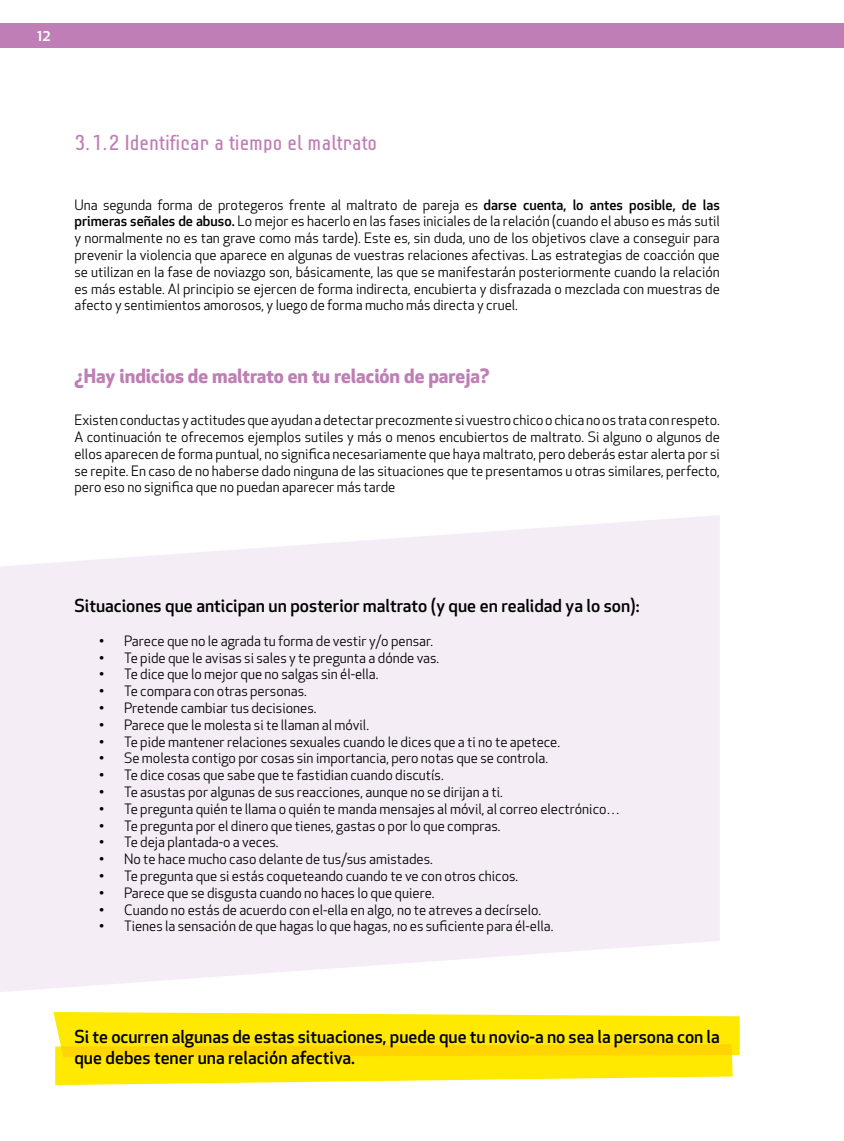
<style>
.page{position:relative;width:844px;height:1141px;background:#fff}
.page>*{position:absolute;margin:0;border:0;box-sizing:border-box;transform-origin:0 0}
.t1{font:21px "Lindau";color:#bf7eb5}
.t2{font:700 19.25px "Apex New";color:#bf7eb5}
.t3{font:500 17.5px/21px "Apex New";color:#000}
.t4{font:500 15.75px "Apex New";color:#fff}
.t5{font:14px/16.8px "Apex New";color:#000;text-align:justify}
.s1{font-weight:500}
.s2{font-weight:300}
</style>
<div class="page">
<svg style="left:843px;top:24px;width:1px;height:24px"></svg>
<div style="left:0;top:24px;width:843px;height:24px;background:#bf7eb5"></div>
<svg style="left:53px;top:1012px;width:686px;height:73px;background:#ffe818"></svg>
<svg style="left:0;top:515px;width:719px;height:477px;background:#f6eef6"></svg>
<p class="t4" style="left:37px;top:24px;width:15px">12</p>
<h1 class="t1" style="left:74px;top:131px;width:304px">3.1.2 Identificar a tiempo el maltrato</h1>
<p class="t5" style="left:74px;top:196px;width:646px">Una segunda forma de protegeros frente al maltrato de pareja es <span class="s1">darse cuenta, lo antes posible, de las primeras señales de abuso.</span> Lo mejor es hacerlo en las fases iniciales de la relación (cuando el abuso es más sutil y normalmente no es tan grave como más tarde). Este es, sin duda, uno de los objetivos clave a conseguir para prevenir la violencia que aparece en algunas de vuestras relaciones afectivas. Las estrategias de coacción que se utilizan en la fase de noviazgo son, básicamente, las que se manifestarán posteriormente cuando la relación es más estable. Al principio se ejercen de forma indirecta, encubierta y disfrazada o mezclada con muestras de afecto y sentimientos amorosos, y luego de forma mucho más directa y cruel.</p>
<h2 class="t2" style="left:74px;top:362px;width:416px">¿Hay indicios de maltrato en tu relación de pareja?</h2>
<p class="t5" style="left:74px;top:412px;width:646px">Existen conductas y actitudes que ayudan a detectar precozmente si vuestro chico o chica no os trata con respeto.<br>A continuación te ofrecemos ejemplos sutiles y más o menos encubiertos de maltrato. Si alguno o algunos de ellos aparecen de forma puntual, no significa necesariamente que haya maltrato, pero deberás estar alerta por si se repite. En caso de no haberse dado ninguna de las situaciones que te presentamos u otras similares, perfecto, pero eso no significa que no puedan aparecer más tarde</p>
<p class="t3" style="left:74px;top:595px;width:566px">Situaciones que anticipan un posterior maltrato (y que en realidad ya lo son):</p>
<p class="t5" style="left:99px;top:632px;width:335px"><span class="s2">•</span> Parece que no le agrada tu forma de vestir y/o pensar.</p>
<p class="t5" style="left:99px;top:649px;width:341px"><span class="s2">•</span> Te pide que le avisas si sales y te pregunta a dónde vas.</p>
<p class="t5" style="left:99px;top:666px;width:281px"><span class="s2">•</span> Te dice que lo mejor que no salgas sin él-ella.</p>
<p class="t5" style="left:99px;top:683px;width:209px"><span class="s2">•</span> Te compara con otras personas.</p>
<p class="t5" style="left:99px;top:699px;width:218px"><span class="s2">•</span> Pretende cambiar tus decisiones.</p>
<p class="t5" style="left:99px;top:716px;width:271px"><span class="s2">•</span> Parece que le molesta si te llaman al móvil.</p>
<p class="t5" style="left:99px;top:733px;width:462px"><span class="s2">•</span> Te pide mantener relaciones sexuales cuando le dices que a ti no te apetece.</p>
<p class="t5" style="left:99px;top:750px;width:450px"><span class="s2">•</span> Se molesta contigo por cosas sin importancia, pero notas que se controla.</p>
<p class="t5" style="left:99px;top:767px;width:346px"><span class="s2">•</span> Te dice cosas que sabe que te fastidian cuando discutís.</p>
<p class="t5" style="left:99px;top:783px;width:405px"><span class="s2">•</span> Te asustas por algunas de sus reacciones, aunque no se dirijan a ti.</p>
<p class="t5" style="left:99px;top:800px;width:522px"><span class="s2">•</span> Te pregunta quién te llama o quién te manda mensajes al móvil, al correo electrónico…</p>
<p class="t5" style="left:99px;top:817px;width:402px"><span class="s2">•</span> Te pregunta por el dinero que tienes, gastas o por lo que compras.</p>
<p class="t5" style="left:99px;top:834px;width:181px"><span class="s2">•</span> Te deja plantada-o a veces.</p>
<p class="t5" style="left:99px;top:851px;width:335px"><span class="s2">•</span> No te hace mucho caso delante de tus/sus amistades.</p>
<p class="t5" style="left:99px;top:867px;width:420px"><span class="s2">•</span> Te pregunta que si estás coqueteando cuando te ve con otros chicos.</p>
<p class="t5" style="left:99px;top:884px;width:336px"><span class="s2">•</span> Parece que se disgusta cuando no haces lo que quiere.</p>
<p class="t5" style="left:99px;top:901px;width:443px"><span class="s2">•</span> Cuando no estás de acuerdo con el-ella en algo, no te atreves a decírselo.</p>
<p class="t5" style="left:99px;top:918px;width:455px"><span class="s2">•</span> Tienes la sensación de que hagas lo que hagas, no es suficiente para él-ella.</p>
<p class="t3" style="left:74px;top:1025px;width:646px">Si te ocurren algunas de estas situaciones, puede que tu novio-a no sea la persona con la que debes tener una relación afectiva.</p>
</div>
